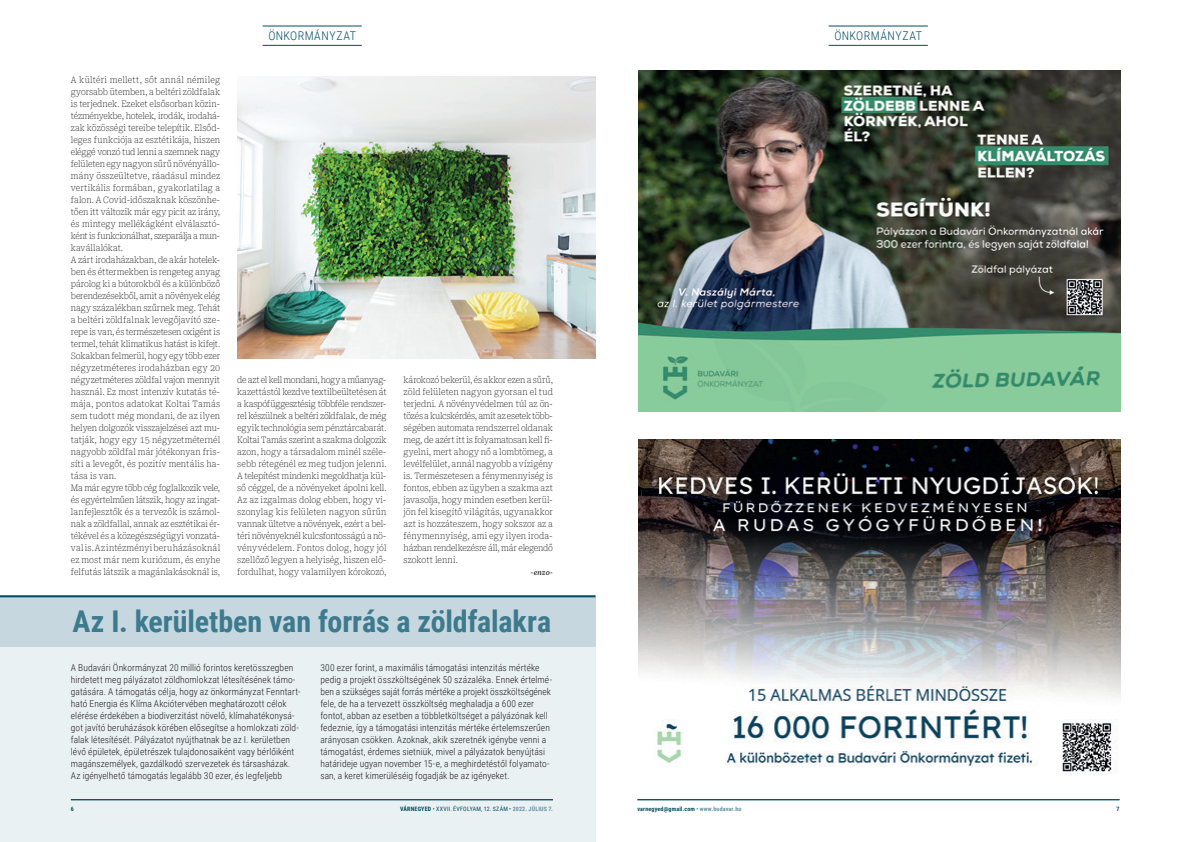
<style>
.page{position:relative;width:1191px;height:842px;background:#fff}
.page>*{position:absolute;margin:0;border:0;box-sizing:border-box;transform-origin:0 0}
.t1{font:700 30px "Roboto Condensed";letter-spacing:-.005em;color:#3d7a8e}
.t2{font:300 12px "Roboto Condensed";letter-spacing:.035em;color:#004e62}
.t3{font:300 9.5px/12px "Roboto Condensed";letter-spacing:.01em;color:#231f20}
.t4{font:100 9px/12px "Roboto Serif Condensed";letter-spacing:-.005em;color:#231f20}
.t5{font:italic 500 7px "Roboto Serif Condensed";color:#231f20}
.t6{font:6px "Roboto Condensed";letter-spacing:.04em;color:#004e62}
.t7{font:700 6px "Roboto Condensed";letter-spacing:.03em;color:#004e62}
.s1{font-weight:700}
.s2{font-weight:700;color:#6391a3}
.s3{font-weight:400;color:#07667a}
.s4{color:#6391a3}
</style>
<div class="page">
<div style="left:0;top:595px;width:595px;height:247px;background:#eaf1f3"></div>
<div style="left:0;top:595px;width:595px;height:51px;background:#c6d7df"></div>
<hr style="left:0;top:595px;width:595px;height:2px;background:#004e62">
<hr style="left:637px;top:799px;width:482px;height:1px;background:#004e62">
<hr style="left:71px;top:799px;width:482px;height:1px;background:#004e62">
<img style="left:237px;top:77px;width:358px;height:282px">
<hr style="left:262px;top:45px;width:100px;height:1px;background:#004e62">
<hr style="left:262px;top:26px;width:100px;height:1px;background:#004e62">
<hr style="left:828px;top:45px;width:100px;height:1px;background:#004e62">
<hr style="left:828px;top:26px;width:100px;height:1px;background:#004e62">
<img style="left:638px;top:71px;width:482px;height:340px">
<img style="left:638px;top:439px;width:482px;height:336px">
<p class="t4" style="left:71px;top:73px;width:151px">A kültéri mellett, sőt annál némileg gyorsabb ütemben, a beltéri zöldfalak is terjednek. Ezeket elsősorban közin&shy;tézményekbe, hotelek, irodák, irodahá&shy;zak közösségi tereibe telepítik. Elsőd&shy;leges funkciója az esztétikája, hiszen eléggé vonzó tud lenni a szemnek nagy felületen egy nagyon sűrű növényállo&shy;mány összeültetve, ráadásul mindez vertikális formában, gyakorlatilag a falon. A Covid-időszaknak köszönhe&shy;tően itt változik már egy picit az irány, és mintegy mellékágként elválasztó&shy;ként is funkcionálhat, szeparálja a mun&shy;kavállalókat.<br>A zárt irodaházakban, de akár hotelek&shy;ben és éttermekben is rengeteg anyag párolog ki a bútorokból és a különböző berendezésekből, amit a növények elég nagy százalékban szűrnek meg. Tehát a beltéri zöldfalnak levegőjavító sze&shy;repe is van, és természetesen oxigént is termel, tehát klimatikus hatást is kifejt.<br>Sokakban felmerül, hogy egy több ezer négyzetméteres irodaházban egy 20 négyzetméteres zöldfal vajon mennyit használ. Ez most intenzív kutatás té&shy;mája, pontos adatokat Koltai Tamás sem tudott még mondani, de az ilyen helyen dolgozók visszajelzései azt mu&shy;tatják, hogy egy 15 négyzetméternél nagyobb zöldfal már jótékonyan fris&shy;síti a levegőt, és pozitív mentális ha&shy;tása is van.<br>Ma már egyre több cég foglalkozik vele, és egyértelműen látszik, hogy az ingat&shy;lanfejlesztők és a tervezők is számol&shy;nak a zöldfallal, annak az esztétikai ér&shy;tékével és a közegészségügyi vonzatá&shy;val is. Az intézményi beruházásoknál ez most már nem kuriózum, és enyhe felfutás látszik a magánlakásoknál is,</p>
<h2 class="t2" style="left:268px;top:27px;width:89px">ÖNKORMÁNYZAT</h2>
<h2 class="t2" style="left:834px;top:27px;width:89px">ÖNKORMÁNYZAT</h2>
<p class="t4" style="left:237px;top:373px;width:151px">de azt el kell mondani, hogy a műanyag&shy;kazettástól kezdve textilbeültetésen át a kaspófüggesztésig többféle rendszer&shy;rel készülnek a beltéri zöldfalak, de még egyik technológia sem pénztárcabarát.<br>Koltai Tamás szerint a szakma dolgozik azon, hogy a társadalom minél széle&shy;sebb rétegénél ez meg tudjon jelenni.<br>A telepítést mindenki megoldhatja kül&shy;ső céggel, de a növényeket ápolni kell.<br>Az az izgalmas dolog ebben, hogy vi&shy;szonylag kis felületen nagyon sűrűn vannak ültetve a növények, ezért a bel&shy;téri növényeknél kulcsfontosságú a nö&shy;vényvédelem. Fontos dolog, hogy jól szellőző legyen a helyiség, hiszen elő&shy;fordulhat, hogy valamilyen kórokozó,</p>
<p class="t4" style="left:403px;top:373px;width:151px;text-align:justify">károkozó bekerül, és akkor ezen a sűrű, zöld felületen nagyon gyorsan el tud terjedni. A növényvédelmen túl az ön&shy;tözés a kulcskérdés, amit az esetek több&shy;ségében automata rendszerrel oldanak meg, de azért itt is folyamatosan kell fi&shy;gyelni, mert ahogy nő a lombtömeg, a levélfelület, annál nagyobb a vízigény is. Természetesen a fénymennyiség is fontos, ebben az ügyben a szakma azt javasolja, hogy minden esetben kerül&shy;jön fel kisegítő világítás, ugyanakkor azt is hozzáteszem, hogy sokszor az a fénymennyiség, ami egy ilyen iroda&shy;házban rendelkezésre áll, már elegendő szokott lenni.</p>
<p class="t5" style="left:530px;top:567px;width:24px">-enzo-</p>
<h1 class="t1" style="left:73px;top:600px;width:480px">Az I. kerületben van forrás a zöldfalakra</h1>
<p class="t3" style="left:71px;top:661px;width:231px">A Budavári Önkormányzat 20 millió forintos keretösszegben hirdetett meg pályázatot zöldhomlokzat létesítésének támo&shy;gatására. A támogatás célja, hogy az önkormányzat Fenntart&shy;ható Energia és Klíma Akciótervében meghatározott célok elérése érdekében a biodiverzitást növelő, klímahatékonysá&shy;got javító beruházások körében elősegítse a homlokzati zöld&shy;falak létesítését. Pályázatot nyújthatnak be az I. kerületben lévő épületek, épületrészek tulajdonosaiként vagy bérlőiként magánszemélyek, gazdálkodó szervezetek és társasházak.<br>Az igényelhető támogatás legalább 30 ezer, és legfeljebb</p>
<p class="t3" style="left:320px;top:661px;width:233px">300 ezer forint, a maximális támogatási intenzitás mértéke pedig a projekt összköltségének 50 százaléka. Ennek értelmé&shy;ben a szükséges saját forrás mértéke a projekt összköltségének fele, de ha a tervezett összköltség meghaladja a 600 ezer fontot, abban az esetben a többletköltséget a pályázónak kell fedeznie, így a támogatási intenzitás mértéke értelemszerűen arányosan csökken. Azoknak, akik szeretnék igénybe venni a támogatást, érdemes sietniük, mivel a pályázatok benyújtási határideje ugyan november 15-e, a meghirdetéstől folyamato&shy;san, a keret kimerüléséig fogadják be az igényeket.</p>
<p class="t7" style="left:71px;top:805px;width:5px">6</p>
<p class="t6" style="left:400px;top:805px;width:154px"><span class="s1">VÁRNEGYED</span> • XXVII. ÉVFOLYAM, 12. SZÁM • <span class="s2">2022. JÚLIUS 7.</span></p>
<p class="t7" style="left:637px;top:805px;width:105px">varnegyed@gmail.com <span class="s3">•</span> <span class="s4">www.budavar.hu</span></p>
<p class="t7" style="left:1116px;top:805px;width:5px">7</p>
</div>
